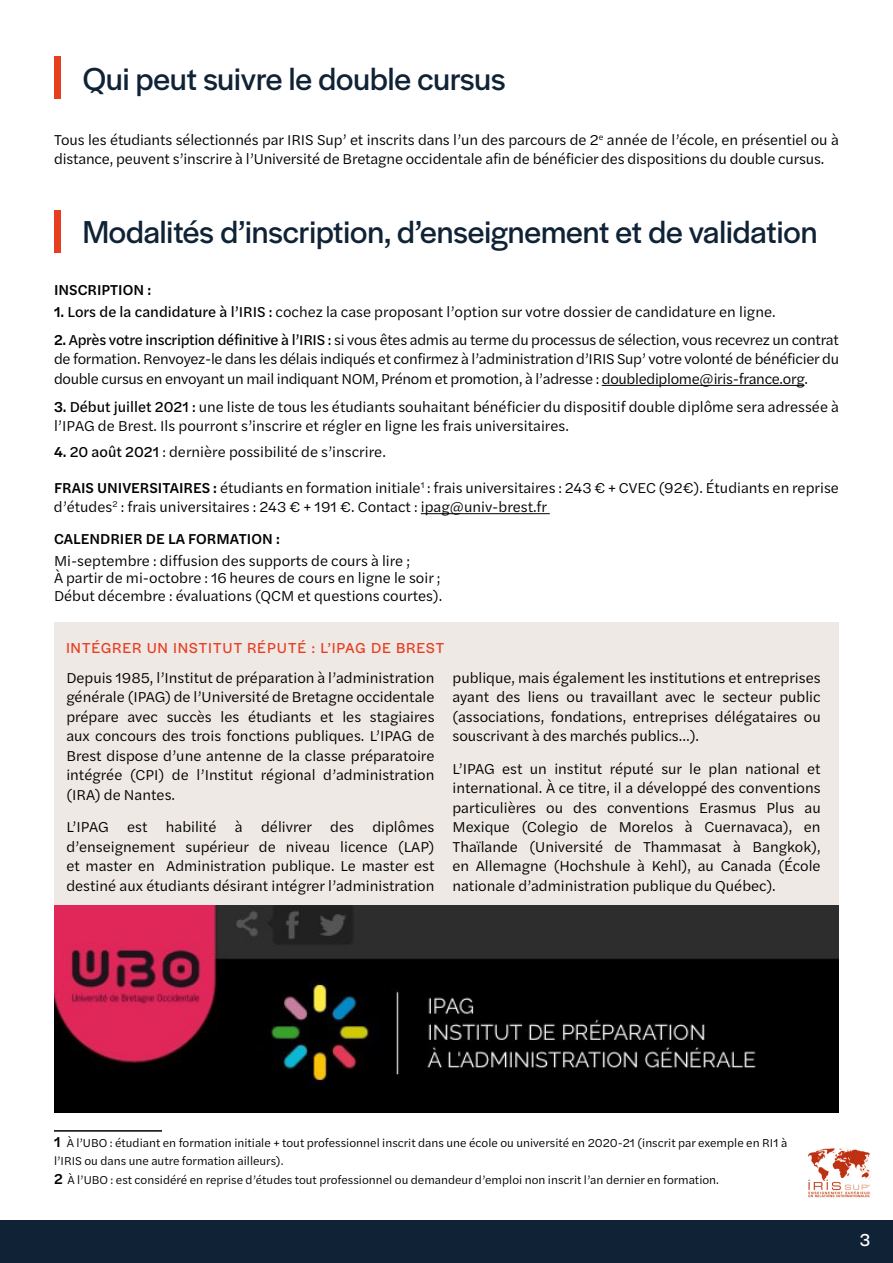
<style>
.page{position:relative;width:893px;height:1263px;background:#fff}
.page>*{position:absolute;margin:0;border:0;box-sizing:border-box;transform-origin:0 0}
.t1{font:33px "Halyard Display";color:#102235}
.t2{font:18px "Halyard Display";color:#fff}
.t3{font:15px/19.5px "Halyard Text";color:#000;text-align:justify}
.t4{font:15px "Halyard Display";letter-spacing:.09em;color:#e73e22}
.t5{font:500 15px "Halyard Text";color:#000}
.t6{font:12px/17.2px "Halyard Text";color:#000}
.s1{font-weight:500}
.s2{font-style:inherit}
.s3{font-weight:500;font-size:15px}
</style>
<div class="page">
<div style="left:0;top:1221px;width:893px;height:42px;background:#102235"></div>
<img style="left:807px;top:1148px;width:64px;height:50px">
<div style="left:54px;top:56px;width:6px;height:43px;background:#e73e20"></div>
<hr style="left:602px;top:385px;width:202px;height:1px;background:#000">
<hr style="left:421px;top:513px;width:129px;height:1px;background:#000">
<hr style="left:54px;top:1130px;width:108px;height:1px;background:#000">
<div style="left:54px;top:210px;width:6px;height:43px;background:#e73e20"></div>
<div style="left:54px;top:622px;width:785px;height:311px;background:#eee9e5"></div>
<img style="left:55px;top:906px;width:784px;height:206px">
<h1 class="t1" style="left:83px;top:55px;width:424px">Qui peut suivre le double cursus</h1>
<p class="t3" style="left:54px;top:129px;width:786px">Tous les étudiants sélectionnés par IRIS Sup’ et inscrits dans l’un des parcours de 2<sup>e</sup> année de l’école, en présentiel ou à distance, peuvent s’inscrire à l’Université de Bretagne occidentale afin de bénéficier des dispositions du double cursus.</p>
<h1 class="t1" style="left:83px;top:209px;width:736px">Modalités d’inscription, d’enseignement et de validation</h1>
<p class="t5" style="left:54px;top:279px;width:99px">INSCRIPTION :</p>
<p class="t3" style="left:54px;top:302px;width:723px"><span class="s1">1.</span> <span class="s2">Lors de la candidature à l’IRIS :</span> cochez la case proposant l’option sur votre dossier de candidature en ligne.</p>
<p class="t3" style="left:54px;top:329px;width:787px"><span class="s1">2.</span> <span class="s2">Après votre inscription définitive à l’IRIS :</span> si vous êtes admis au terme du processus de sélection, vous recevrez un contrat de formation. Renvoyez-le dans les délais indiqués et confirmez à l’administration d’IRIS Sup’ votre volonté de bénéficier du double cursus en envoyant un mail indiquant NOM, Prénom et promotion, à l’adresse : doublediplome@iris-france.org.</p>
<p class="t3" style="left:54px;top:396px;width:786px"><span class="s1">3.</span> <span class="s2">Début juillet 2021 :</span> une liste de tous les étudiants souhaitant bénéficier du dispositif double diplôme sera adressée à l’IPAG de Brest. Ils pourront s’inscrire et régler en ligne les frais universitaires.</p>
<p class="t3" style="left:54px;top:442px;width:333px"><span class="s1">4.</span> <span class="s2">20 août 2021</span> : dernière possibilité de s’inscrire.</p>
<p class="t3" style="left:54px;top:477px;width:786px"><span class="s1">FRAIS UNIVERSITAIRES :</span> étudiants en formation initiale<sup>1</sup> : frais universitaires : 243 € + CVEC (92€). Étudiants en reprise d’études<sup>2</sup> : frais universitaires : 243 € + 191 €. Contact : ipag@univ-brest.fr</p>
<p class="t5" style="left:54px;top:528px;width:227px">CALENDRIER DE LA FORMATION :</p>
<p class="t3" style="left:54px;top:552px;width:390px;line-height:17.2px;text-align:left">Mi-septembre : diffusion des supports de cours à lire ;<br>À partir de mi-octobre : 16 heures de cours en ligne le soir ;<br>Début décembre : évaluations (QCM et questions courtes).</p>
<p class="t4" style="left:66px;top:638px;width:379px">INTÉGRER UN INSTITUT RÉPUTÉ : L’IPAG DE BREST</p>
<p class="t3" style="left:66px;top:667px;width:370px">Depuis 1985, l’Institut de préparation à l’administration générale (IPAG) de l’Université de Bretagne occidentale prépare avec succès les étudiants et les stagiaires aux concours des trois fonctions publiques. L’IPAG de Brest dispose d’une antenne de la classe préparatoire intégrée (CPI) de l’Institut régional d’administration (IRA) de Nantes.</p>
<p class="t3" style="left:66px;top:816px;width:370px">L’IPAG est habilité à délivrer des diplômes d’enseignement supérieur de niveau licence (LAP) et master en Administration publique. Le master est destiné aux étudiants désirant intégrer l’administration</p>
<p class="t3" style="left:452px;top:667px;width:370px">publique, mais également les institutions et entreprises ayant des liens ou travaillant avec le secteur public (associations, fondations, entreprises délégataires ou souscrivant à des marchés publics…).</p>
<p class="t3" style="left:452px;top:758px;width:370px">L’IPAG est un institut réputé sur le plan national et international. À ce titre, il a développé des conventions particulières ou des conventions Erasmus Plus au Mexique (Colegio de Morelos à Cuernavaca), en Thaïlande (Université de Thammasat à Bangkok), en Allemagne (Hochshule à Kehl), au Canada (École nationale d’administration publique du Québec).</p>
<p class="t6" style="left:54px;top:1134px;width:735px"><span class="s3">1</span> À l’UBO : étudiant en formation initiale + tout professionnel inscrit dans une école ou université en 2020-21 (inscrit par exemple en RI1 à l’IRIS ou dans une autre formation ailleurs).</p>
<p class="t6" style="left:54px;top:1171px;width:667px"><span class="s3">2</span> À l’UBO : est considéré en reprise d’études tout professionnel ou demandeur d’emploi non inscrit l’an dernier en formation.</p>
<p class="t2" style="left:860px;top:1227px;width:12px">3</p>
</div>
